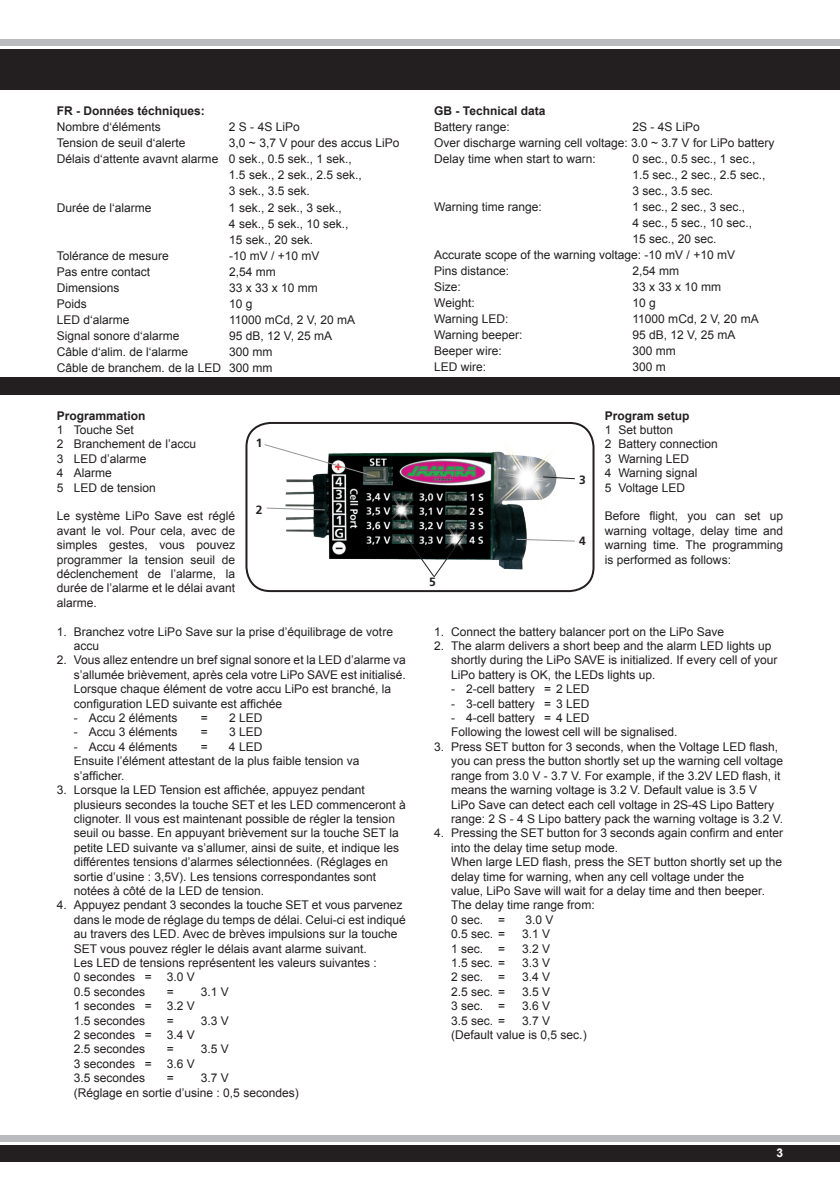
<style>
.page{position:relative;width:840px;height:1191px;background:#fff}
.page>*{position:absolute;margin:0;border:0;box-sizing:border-box;transform-origin:0 0}
.t1{font:12px/14.4px "Arial";color:#231f20}
.t2{font:700 12px "Arial";color:#231f20}
.t3{font:700 12px "Frutiger LT";color:#231f20}
.t4{font:700 12px "Arial";color:#fff}
</style>
<div class="page">
<div style="left:0;top:1135px;width:839px;height:6px;background:#babbbe"></div>
<div style="left:0;top:1145px;width:839px;height:16px;background:#231f20"></div>
<div style="left:0;top:40px;width:839px;height:6px;background:#babbbe"></div>
<div style="left:0;top:50px;width:839px;height:40px;background:#231f20"></div>
<div style="left:0;top:377px;width:839px;height:18px;background:#231f20"></div>
<img style="left:285px;top:444px;width:272px;height:126px">
<div style="left:245px;top:422px;width:349px;height:170px;border:2px solid #231f20;border-radius:24px"></div>
<svg style="left:264px;top:444px;width:112px;height:34px"></svg>
<svg style="left:266px;top:507px;width:60px;height:4px"></svg>
<svg style="left:515px;top:538px;width:60px;height:4px"></svg>
<svg style="left:542px;top:476px;width:33px;height:4px"></svg>
<svg style="left:402px;top:532px;width:64px;height:45px"></svg>
<p class="t2" style="left:57px;top:103px;width:150px">FR - Données téchniques:</p>
<p class="t1" style="left:57px;top:120px;width:106px">Nombre d‘éléments</p>
<p class="t1" style="left:229px;top:120px;width:72px">2 S - 4S LiPo</p>
<p class="t1" style="left:57px;top:136px;width:130px">Tension de seuil d‘alerte</p>
<p class="t1" style="left:229px;top:136px;width:172px">3,0 ~ 3,7 V pour des accus LiPo</p>
<p class="t1" style="left:57px;top:152px;width:296px">Délais d‘attente avavnt alarme 0 sek., 0.5 sek., 1 sek.,</p>
<p class="t1" style="left:229px;top:168px;width:134px">1.5 sek., 2 sek., 2.5 sek.,</p>
<p class="t1" style="left:229px;top:184px;width:82px">3 sek., 3.5 sek.</p>
<p class="t1" style="left:57px;top:200px;width:96px">Durée de l‘alarme</p>
<p class="t1" style="left:229px;top:199px;width:121px;line-height:16px">1 sek., 2 sek., 3 sek.,<br>4 sek., 5 sek., 10 sek.,<br>15 sek., 20 sek.</p>
<p class="t1" style="left:57px;top:248px;width:114px">Tolérance de mesure</p>
<p class="t1" style="left:229px;top:248px;width:92px">-10 mV / +10 mV</p>
<p class="t1" style="left:57px;top:264px;width:95px">Pas entre contact</p>
<p class="t1" style="left:229px;top:264px;width:48px">2,54 mm</p>
<p class="t1" style="left:57px;top:280px;width:64px">Dimensions</p>
<p class="t1" style="left:229px;top:280px;width:90px">33 x 33 x 10 mm</p>
<p class="t1" style="left:57px;top:296px;width:32px">Poids</p>
<p class="t1" style="left:229px;top:296px;width:25px">10 g</p>
<p class="t1" style="left:57px;top:312px;width:74px">LED d‘alarme</p>
<p class="t1" style="left:229px;top:312px;width:128px">11000 mCd, 2 V, 20 mA</p>
<p class="t1" style="left:57px;top:328px;width:124px">Signal sonore d‘alarme</p>
<p class="t1" style="left:229px;top:328px;width:104px">95 dB, 12 V, 25 mA</p>
<p class="t1" style="left:57px;top:344px;width:133px">Câble d‘alim. de l‘alarme</p>
<p class="t1" style="left:57px;top:343px;width:217px;line-height:16px;text-align:right">300 mm<br>Câble de branchem. de la LED 300 mm</p>
<p class="t2" style="left:57px;top:407px;width:90px">Programmation</p>
<p class="t1" style="left:57px;top:423px;width:141px">1 Touche Set<br>2 Branchement de l’accu<br>3 LED d’alarme<br>4 Alarme<br>5 LED de tension</p>
<p class="t1" style="left:57px;top:509px;width:180px;text-align:justify">Le système LiPo Save est réglé avant le vol. Pour cela, avec de simples gestes, vous pouvez programmer la tension seuil de déclenchement de l’alarme, la durée de l’alarme et le délai avant alarme.</p>
<p class="t1" style="left:74px;top:624px;width:320px;text-indent:-17px">1. Branchez votre LiPo Save sur la prise d’équilibrage de votre accu</p>
<p class="t1" style="left:74px;top:653px;width:333px;text-indent:-17px">2. Vous allez entendre un bref signal sonore et la LED d’alarme va s’allumée brièvement, après cela votre LiPo SAVE est initialisé.<br>Lorsque chaque élément de votre accu LiPo est branché, la configuration LED suivante est affichée</p>
<p class="t1" style="left:74px;top:711px;width:105px">- Accu 2 éléments</p>
<p class="t1" style="left:201px;top:711px;width:9px">=</p>
<p class="t1" style="left:229px;top:711px;width:35px">2 LED</p>
<p class="t1" style="left:74px;top:725px;width:105px">- Accu 3 éléments</p>
<p class="t1" style="left:201px;top:725px;width:9px">=</p>
<p class="t1" style="left:229px;top:725px;width:35px">3 LED</p>
<p class="t1" style="left:74px;top:739px;width:105px">- Accu 4 éléments</p>
<p class="t1" style="left:201px;top:739px;width:9px">=</p>
<p class="t3" style="left:256px;top:436px;width:8px">1</p>
<p class="t3" style="left:256px;top:502px;width:8px">2</p>
<p class="t1" style="left:74px;top:739px;width:287px;text-indent:155px">4 LED<br>Ensuite l’élément attestant de la plus faible tension va s’afficher.</p>
<p class="t1" style="left:74px;top:783px;width:333px;text-indent:-17px">3. Lorsque la LED Tension est affichée, appuyez pendant plusieurs secondes la touche SET et les LED commenceront à clignoter. Il vous est maintenant possible de régler la tension seuil ou basse. En appuyant brièvement sur la touche SET la petite LED suivante va s’allumer, ainsi de suite, et indique les différentes tensions d’alarmes sélectionnées. (Réglages en sortie d’usine : 3,5V). Les tensions correspondantes sont notées à côté de la LED de tension.</p>
<p class="t1" style="left:74px;top:898px;width:333px;text-indent:-17px">4. Appuyez pendant 3 secondes la touche SET et vous parvenez dans le mode de réglage du temps de délai. Celui-ci est indiqué au travers des LED. Avec de brèves impulsions sur la touche SET vous pouvez régler le délais avant alarme suivant.<br>Les LED de tensions représentent les valeurs suivantes :<br>0 secondes = 3.0 V<br>0.5 secondes</p>
<p class="t1" style="left:167px;top:984px;width:9px">=</p>
<p class="t1" style="left:201px;top:984px;width:30px">3.1 V</p>
<p class="t1" style="left:74px;top:999px;width:123px">1 secondes = 3.2 V<br>1.5 secondes</p>
<p class="t1" style="left:167px;top:1013px;width:9px">=</p>
<p class="t1" style="left:201px;top:1013px;width:30px">3.3 V</p>
<p class="t1" style="left:74px;top:1027px;width:123px">2 secondes = 3.4 V<br>2.5 secondes</p>
<p class="t1" style="left:167px;top:1042px;width:9px">=</p>
<p class="t1" style="left:201px;top:1042px;width:30px">3.5 V</p>
<p class="t1" style="left:74px;top:1056px;width:123px">3 secondes = 3.6 V<br>3.5 secondes</p>
<p class="t1" style="left:74px;top:1071px;width:226px;text-indent:127px">3.7 V<br>(Réglage en sortie d’usine : 0,5 secondes)</p>
<p class="t1" style="left:167px;top:1071px;width:9px">=</p>
<p class="t2" style="left:434px;top:103px;width:113px">GB - Technical data</p>
<p class="t1" style="left:434px;top:120px;width:77px">Battery range:</p>
<p class="t1" style="left:434px;top:119px;width:341px;line-height:16px;text-indent:198px">2S - 4S LiPo<br>Over discharge warning cell voltage: 3.0 ~ 3.7 V for LiPo battery<br>Delay time when start to warn:</p>
<p class="t1" style="left:632px;top:151px;width:134px;line-height:16px">0 sec., 0.5 sec., 1 sec.,<br>1.5 sec., 2 sec., 2.5 sec.,<br>3 sec., 3.5 sec.</p>
<p class="t1" style="left:434px;top:200px;width:109px">Warning time range:</p>
<p class="t1" style="left:632px;top:200px;width:114px">1 sec., 2 sec., 3 sec.,</p>
<p class="t1" style="left:632px;top:216px;width:121px">4 sec., 5 sec., 10 sec.,</p>
<p class="t1" style="left:632px;top:232px;width:86px">15 sec., 20 sec.</p>
<p class="t1" style="left:434px;top:248px;width:302px">Accurate scope of the warning voltage: -10 mV / +10 mV</p>
<p class="t1" style="left:434px;top:264px;width:76px">Pins distance:</p>
<p class="t1" style="left:632px;top:264px;width:48px">2,54 mm</p>
<p class="t1" style="left:434px;top:280px;width:28px">Size:</p>
<p class="t1" style="left:632px;top:280px;width:90px">33 x 33 x 10 mm</p>
<p class="t1" style="left:434px;top:296px;width:42px">Weight:</p>
<p class="t1" style="left:632px;top:296px;width:25px">10 g</p>
<p class="t1" style="left:434px;top:312px;width:76px">Warning LED:</p>
<p class="t1" style="left:632px;top:312px;width:128px">11000 mCd, 2 V, 20 mA</p>
<p class="t1" style="left:434px;top:328px;width:90px">Warning beeper:</p>
<p class="t1" style="left:632px;top:328px;width:104px">95 dB, 12 V, 25 mA</p>
<p class="t1" style="left:434px;top:344px;width:69px">Beeper wire:</p>
<p class="t1" style="left:632px;top:344px;width:45px">300 mm</p>
<p class="t1" style="left:434px;top:360px;width:54px">LED wire:</p>
<p class="t1" style="left:632px;top:360px;width:35px">300 m</p>
<p class="t3" style="left:429px;top:575px;width:8px">5</p>
<p class="t3" style="left:578px;top:472px;width:8px">3</p>
<p class="t3" style="left:578px;top:534px;width:8px">4</p>
<p class="t2" style="left:604px;top:407px;width:86px">Program setup</p>
<p class="t1" style="left:604px;top:423px;width:114px">1 Set button<br>2 Battery connection<br>3 Warning LED<br>4 Warning signal<br>5 Voltage LED</p>
<p class="t1" style="left:604px;top:509px;width:180px;text-align:justify">Before flight, you can set up warning voltage, delay time and warning time. The programming is performed as follows:</p>
<p class="t1" style="left:434px;top:624px;width:291px">1. Connect the battery balancer port on the LiPo Save</p>
<p class="t1" style="left:451px;top:639px;width:327px;text-indent:-17px">2. The alarm delivers a short beep and the alarm LED lights up shortly during the LiPo SAVE is initialized. If every cell of your<br>LiPo battery is OK, the LEDs lights up.</p>
<p class="t1" style="left:451px;top:682px;width:140px">- 2-cell battery = 2 LED</p>
<p class="t1" style="left:451px;top:696px;width:140px">- 3-cell battery = 3 LED</p>
<p class="t1" style="left:451px;top:711px;width:228px">- 4-cell battery = 4 LED<br>Following the lowest cell will be signalised.</p>
<p class="t1" style="left:451px;top:739px;width:333px;text-indent:-17px">3. Press SET button for 3 seconds, when the Voltage LED flash, you can press the button shortly set up the warning cell voltage range from 3.0 V - 3.7 V. For example, if the 3.2V LED flash, it means the warning voltage is 3.2 V. Default value is 3.5 V LiPo Save can detect each cell voltage in 2S-4S Lipo Battery range: 2 S - 4 S Lipo battery pack the warning voltage is 3.2 V.</p>
<p class="t1" style="left:451px;top:826px;width:333px;text-indent:-17px">4. Pressing the SET button for 3 seconds again confirm and enter into the delay time setup mode.<br>When large LED flash, press the SET button shortly set up the delay time for warning, when any cell voltage under the<br>value, LiPo Save will wait for a delay time and then beeper.<br>The delay time range from:<br>0 sec. =</p>
<p class="t1" style="left:525px;top:912px;width:30px">3.0 V</p>
<p class="t1" style="left:451px;top:927px;width:55px">0.5 sec. =</p>
<p class="t1" style="left:522px;top:927px;width:30px">3.1 V</p>
<p class="t1" style="left:451px;top:941px;width:55px">1 sec. =</p>
<p class="t1" style="left:522px;top:941px;width:30px">3.2 V</p>
<p class="t1" style="left:451px;top:955px;width:55px">1.5 sec. =</p>
<p class="t1" style="left:522px;top:955px;width:30px">3.3 V</p>
<p class="t1" style="left:451px;top:970px;width:55px">2 sec. =</p>
<p class="t1" style="left:522px;top:970px;width:30px">3.4 V</p>
<p class="t1" style="left:451px;top:984px;width:55px">2.5 sec. =</p>
<p class="t1" style="left:522px;top:984px;width:30px">3.5 V</p>
<p class="t1" style="left:451px;top:999px;width:55px">3 sec. =</p>
<p class="t1" style="left:522px;top:999px;width:30px">3.6 V</p>
<p class="t1" style="left:451px;top:1013px;width:55px">3.5 sec. =</p>
<p class="t1" style="left:451px;top:1013px;width:137px;text-indent:71px">3.7 V (Default value is 0,5 sec.)</p>
<p class="t4" style="left:776px;top:1145px;width:8px">3</p>
</div>
